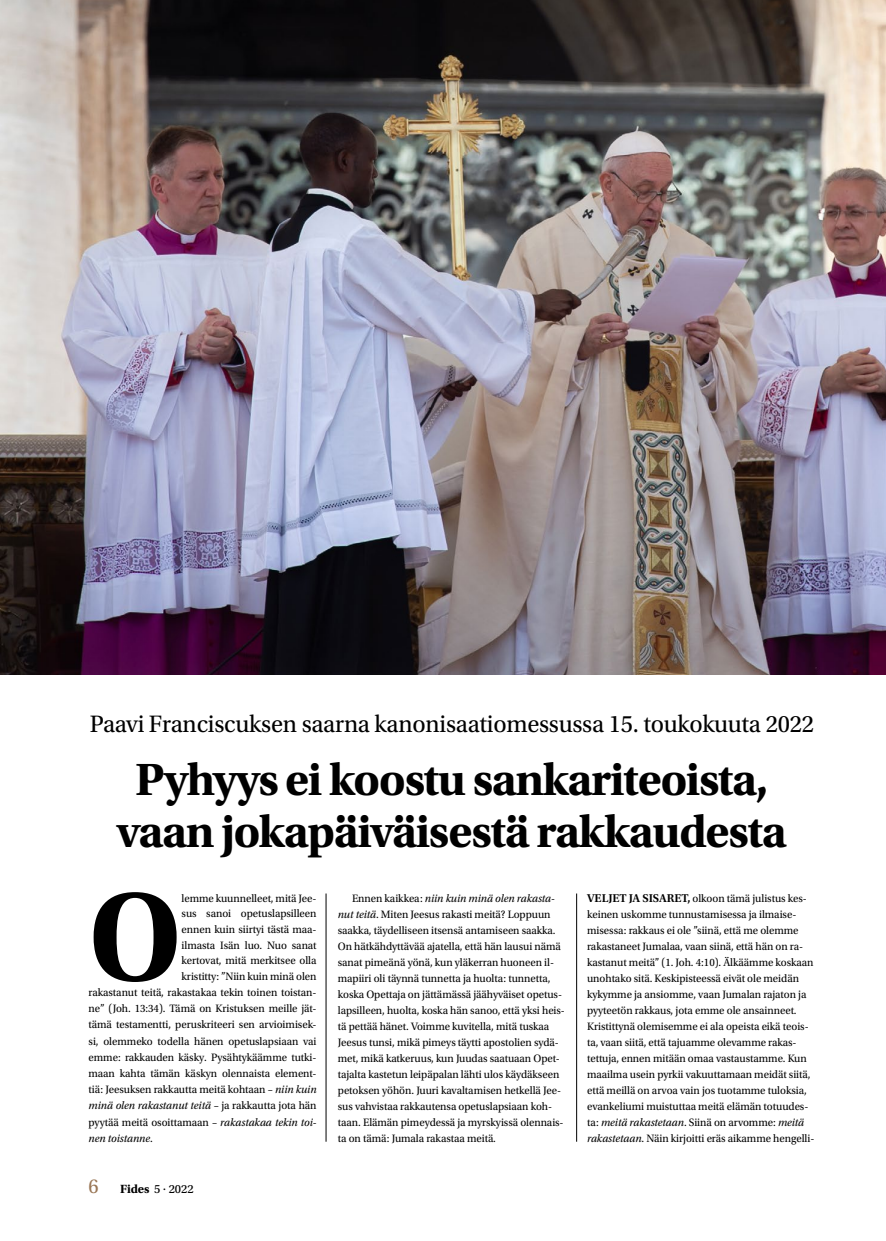
<style>
.page{position:relative;width:886px;height:1241px;background:#fff}
.page>*{position:absolute;margin:0;border:0;box-sizing:border-box;transform-origin:0 0}
.t1{font:700 130.88px "Utopia Std";color:#000}
.t2{font:700 47.5px/51.2px "Utopia Std";letter-spacing:-.03em;color:#000;text-align:center}
.t3{font:25px "Utopia Std";letter-spacing:-.01em;color:#000}
.t4{font:12.5px "Utopia Std Capt";color:#000}
.t5{font:11.25px/16px "Utopia Std";letter-spacing:-.005em;color:#000}
.t6{font:italic 11.25px "Utopia Std";letter-spacing:-.005em;color:#000}
.s1{font-style:italic}
.s2{font-style:normal}
.s3{font-family:"Utopia Std";font-size:21.25px;color:#997655}
.s4{font-family:"Utopia Std";font-weight:700}
.s5{font-weight:600;font-size:11.88px}
</style>
<div class="page">
<hr style="left:326px;top:893px;width:1px;height:248px;background:#000">
<hr style="left:576px;top:893px;width:1px;height:248px;background:#000">
<img style="left:0;top:0;width:886px;height:674px">
<h3 class="t3" style="left:90px;top:710px;width:726px">Paavi Franciscuksen saarna kanonisaatiomessussa 15. toukokuuta 2022</h3>
<h2 class="t2" style="left:117px;top:754px;width:672px">Pyhyys ei koostu sankariteoista, vaan jokapäiväisestä rakkaudesta</h2>
<h1 class="t1" style="left:89px;top:861px;width:94px">O</h1>
<p class="t5" style="left:182px;top:890px;width:136px">lemme kuunnelleet, mitä Jee-</p>
<p class="t5" style="left:182px;top:905px;width:136px">sus sanoi opetuslapsilleen</p>
<p class="t5" style="left:182px;top:921px;width:136px">ennen kuin siirtyi tästä maa-</p>
<p class="t5" style="left:182px;top:937px;width:136px">ilmasta Isän luo. Nuo sanat</p>
<p class="t5" style="left:182px;top:952px;width:136px">kertovat, mitä merkitsee olla</p>
<p class="t5" style="left:182px;top:968px;width:136px">kristitty: ”Niin kuin minä olen</p>
<p class="t5" style="left:89px;top:984px;width:229px">rakastanut teitä, rakastakaa tekin toinen toistan-</p>
<p class="t5" style="left:89px;top:1000px;width:229px">ne” (Joh. 13:34). Tämä on Kristuksen meille jät-</p>
<p class="t5" style="left:89px;top:1016px;width:229px">tämä testamentti, peruskriteeri sen arvioimisek-</p>
<p class="t5" style="left:89px;top:1032px;width:229px">si, olemmeko todella hänen opetuslapsiaan vai</p>
<p class="t5" style="left:89px;top:1049px;width:229px">emme: rakkauden käsky. Pysähtykäämme tutki-</p>
<p class="t5" style="left:89px;top:1065px;width:229px">maan kahta tämän käskyn olennaista element-</p>
<p class="t5" style="left:89px;top:1081px;width:229px">tiä: Jeesuksen rakkautta meitä kohtaan – <span class="s1">niin kuin</span></p>
<p class="t6" style="left:89px;top:1099px;width:229px">minä olen rakastanut teitä <span class="s2">– ja rakkautta jota hän</span></p>
<p class="t5" style="left:89px;top:1113px;width:229px">pyytää meitä osoittamaan – <span class="s1">rakastakaa tekin toi-</span></p>
<p class="t6" style="left:89px;top:1131px;width:66px">nen toistanne<span class="s2">.</span></p>
<p class="t4" style="left:89px;top:1181px;width:107px"><span class="s3">6</span> <span class="s4">Fides</span> 5 . 2022</p>
<p class="t5" style="left:338px;top:890px;width:229px;text-indent:14px">Ennen kaikkea: <span class="s1">niin kuin minä olen rakasta&shy;nut teitä</span>. Miten Jeesus rakasti meitä? Loppuun saakka, täydelliseen itsensä antamiseen saakka.<br>On hätkähdyttävää ajatella, että hän lausui nämä sanat pimeänä yönä, kun yläkerran huoneen il&shy;mapiiri oli täynnä tunnetta ja huolta: tunnetta, koska Opettaja on jättämässä jäähyväiset opetus&shy;lapsilleen, huolta, koska hän sanoo, että yksi heis&shy;tä pettää hänet. Voimme kuvitella, mitä tuskaa Jeesus tunsi, mikä pimeys täytti apostolien sydä&shy;met, mikä katkeruus, kun Juudas saatuaan Opet&shy;tajalta kastetun leipäpalan lähti ulos käydäkseen petoksen yöhön. Juuri kavaltamisen hetkellä Jee&shy;sus vahvistaa rakkautensa opetuslapsiaan koh&shy;taan. Elämän pimeydessä ja myrskyissä olennais&shy;ta on tämä: Jumala rakastaa meitä.</p>
<p class="t5" style="left:587px;top:890px;width:229px"><span class="s5">VELJET JA SISARET,</span> olkoon tämä julistus kes&shy;keinen uskomme tunnustamisessa ja ilmaise&shy;misessa: rakkaus ei ole ”siinä, että me olemme rakastaneet Jumalaa, vaan siinä, että hän on ra&shy;kastanut meitä” (1. Joh. 4:10). Älkäämme koskaan unohtako sitä. Keskipisteessä eivät ole meidän kykymme ja ansiomme, vaan Jumalan rajaton ja pyyteetön rakkaus, jota emme ole ansainneet.<br>Kristittynä olemisemme ei ala opeista eikä teois&shy;ta, vaan siitä, että tajuamme olevamme rakas&shy;tettuja, ennen mitään omaa vastaustamme. Kun maailma usein pyrkii vakuuttamaan meidät siitä, että meillä on arvoa vain jos tuotamme tuloksia, evankeliumi muistuttaa meitä elämän totuudes&shy;ta: <span class="s1">meitä rakastetaan</span>. Siinä on arvomme: <span class="s1">meitä rakastetaan</span>. Näin kirjoitti eräs aikamme hengelli-</p>
</div>
